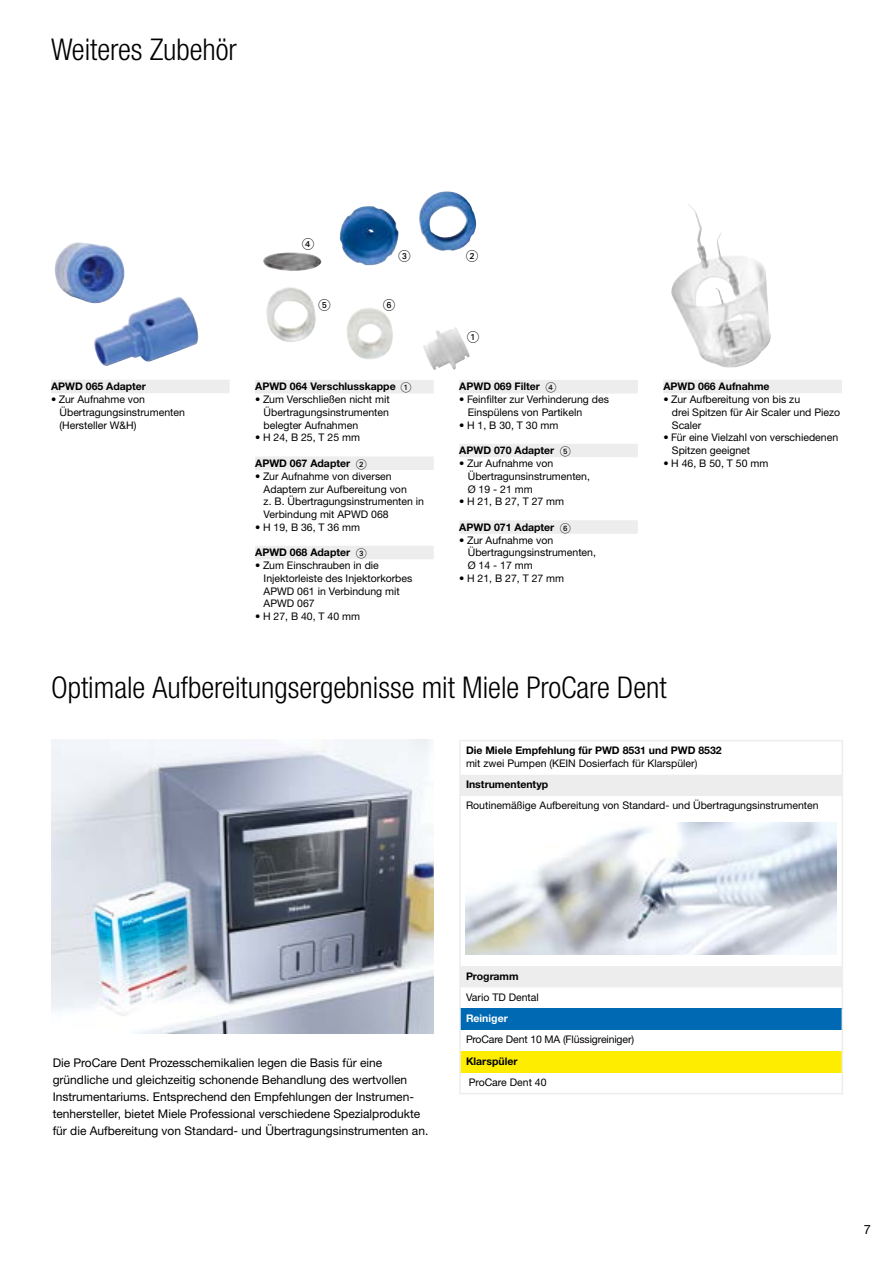
<style>
.page{position:relative;width:893px;height:1263px;background:#fff}
.page>*{position:absolute;margin:0;border:0;box-sizing:border-box;transform-origin:0 0}
.t1{font:300 condensed 30px "Helvetica Neue LTW1 G";color:#000}
.t2{font:12.75px "Helvetica Neue LTW1 G";color:#000}
.t3{font:12px/17px "Helvetica Neue LTW1 G";color:#000}
.t4{font:12px "European Pi Two";color:#000}
.t5{font:10.5px/12.8px "Helvetica Neue LTW1 G";color:#000}
.t6{font:700 10.5px "Helvetica Neue LTW1 G";color:#000}
.t7{font:700 10.5px "Helvetica Neue LTW1 G";color:#fff}
.s1{font-family:"European Pi Two";font-weight:400}
</style>
<div class="page">
<img style="left:51px;top:740px;width:383px;height:293px">
<img style="left:671px;top:204px;width:100px;height:164px">
<img style="left:54px;top:242px;width:145px;height:124px">
<div style="left:663px;top:380px;width:179px;height:13px;background:#ededed"></div>
<div style="left:51px;top:380px;width:179px;height:13px;background:#ededed"></div>
<div style="left:255px;top:380px;width:179px;height:13px;background:#ededed"></div>
<div style="left:255px;top:456px;width:179px;height:14px;background:#ededed"></div>
<div style="left:255px;top:546px;width:179px;height:13px;background:#ededed"></div>
<img style="left:263px;top:191px;width:213px;height:169px">
<div style="left:459px;top:380px;width:179px;height:13px;background:#ededed"></div>
<div style="left:459px;top:444px;width:179px;height:13px;background:#ededed"></div>
<div style="left:459px;top:520px;width:179px;height:14px;background:#ededed"></div>
<svg style="left:461px;top:775px;width:381px;height:212px;fill:#eee"></svg>
<div style="left:460px;top:1008px;width:382px;height:22px;background:#0069b4"></div>
<div style="left:460px;top:1051px;width:382px;height:21px;background:#ffed00"></div>
<hr style="left:459px;top:741px;width:2px;height:34px;background:#ededed">
<hr style="left:842px;top:741px;width:1px;height:34px;background:#ededed">
<hr style="left:459px;top:775px;width:2px;height:21px;background:#ededed">
<svg style="left:842px;top:775px;width:1px;height:21px"></svg>
<hr style="left:459px;top:796px;width:2px;height:170px;background:#ededed">
<hr style="left:842px;top:796px;width:1px;height:170px;background:#ededed">
<hr style="left:459px;top:966px;width:2px;height:21px;background:#ededed">
<hr style="left:459px;top:987px;width:2px;height:21px;background:#ededed">
<hr style="left:459px;top:1008px;width:2px;height:22px;background:#ededed">
<hr style="left:459px;top:1030px;width:2px;height:21px;background:#ededed">
<hr style="left:459px;top:1051px;width:2px;height:21px;background:#ededed">
<hr style="left:459px;top:1072px;width:2px;height:21px;background:#ededed">
<svg style="left:842px;top:966px;width:1px;height:127px"></svg>
<hr style="left:459px;top:1093px;width:384px;height:1px;background:#ededed">
<hr style="left:459px;top:740px;width:384px;height:1px;background:#ededed">
<img style="left:466px;top:823px;width:370px;height:132px">
<h1 class="t1" style="left:51px;top:32px;width:187px">Weiteres Zubehör</h1>
<p class="t4" style="left:302px;top:237px;width:13px">4</p>
<p class="t4" style="left:398px;top:248px;width:13px">3</p>
<p class="t4" style="left:466px;top:248px;width:13px">2</p>
<p class="t6" style="left:51px;top:380px;width:97px">APWD 065 Adapter</p>
<p class="t5" style="left:60px;top:393px;width:127px;text-indent:-9px">• Zur Aufnahme von<br>Übertragungsinstrumenten (Hersteller W&amp;H)</p>
<p class="t4" style="left:318px;top:297px;width:13px">5</p>
<p class="t4" style="left:383px;top:297px;width:13px">6</p>
<p class="t6" style="left:255px;top:380px;width:158px">APWD 064 Verschlusskappe <span class="s1">1</span></p>
<p class="t5" style="left:264px;top:393px;width:128px;text-align:justify;text-indent:-9px">• Zum Verschließen nicht mit Übertragungsinstrumenten belegter Aufnahmen</p>
<p class="t5" style="left:255px;top:431px;width:106px">• H 24, B 25, T 25 mm</p>
<p class="t6" style="left:255px;top:457px;width:113px">APWD 067 Adapter <span class="s1">2</span></p>
<p class="t5" style="left:264px;top:470px;width:162px;text-indent:-9px">• Zur Aufnahme von diversen<br>Adaptern zur Aufbereitung von<br>z. B. Übertragungsinstrumenten in<br>Verbindung mit APWD 068</p>
<p class="t5" style="left:255px;top:521px;width:106px">• H 19, B 36, T 36 mm</p>
<p class="t6" style="left:255px;top:546px;width:113px">APWD 068 Adapter <span class="s1">3</span></p>
<p class="t5" style="left:264px;top:559px;width:150px;text-indent:-9px">• Zum Einschrauben in die<br>Injektorleiste des Injektorkorbes<br>APWD 061 in Verbindung mit<br>APWD 067</p>
<p class="t5" style="left:255px;top:610px;width:106px">• H 27, B 40, T 40 mm</p>
<p class="t4" style="left:467px;top:330px;width:13px">1</p>
<p class="t6" style="left:459px;top:380px;width:98px">APWD 069 Filter <span class="s1">4</span></p>
<p class="t5" style="left:468px;top:393px;width:143px;text-indent:-9px">• Feinfilter zur Verhinderung des<br>Einspülens von Partikeln</p>
<p class="t5" style="left:459px;top:418px;width:101px">• H 1, B 30, T 30 mm</p>
<p class="t6" style="left:459px;top:444px;width:113px">APWD 070 Adapter <span class="s1">5</span></p>
<p class="t5" style="left:468px;top:457px;width:124px;text-indent:-9px">• Zur Aufnahme von<br>Übertragunsinstrumenten,<br>Ø 19 - 21 mm</p>
<p class="t5" style="left:459px;top:495px;width:106px">• H 21, B 27, T 27 mm</p>
<p class="t6" style="left:459px;top:521px;width:113px">APWD 071 Adapter <span class="s1">6</span></p>
<p class="t5" style="left:468px;top:533px;width:130px;text-indent:-9px">• Zur Aufnahme von<br>Übertragungsinstrumenten,<br>Ø 14 - 17 mm</p>
<p class="t5" style="left:459px;top:572px;width:106px">• H 21, B 27, T 27 mm</p>
<p class="t6" style="left:663px;top:380px;width:108px">APWD 066 Aufnahme</p>
<p class="t5" style="left:672px;top:393px;width:170px;text-indent:-9px">• Zur Aufbereitung von bis zu<br>drei Spitzen für Air Scaler und Piezo<br>Scaler</p>
<p class="t5" style="left:672px;top:431px;width:168px;text-indent:-9px">• Für eine Vielzahl von verschiedenen<br>Spitzen geeignet</p>
<p class="t5" style="left:663px;top:457px;width:106px">• H 46, B 50, T 50 mm</p>
<h1 class="t1" style="left:51px;top:669px;width:617px">Optimale Aufbereitungsergebnisse mit Miele ProCare Dent</h1>
<p class="t6" style="left:466px;top:744px;width:257px">Die Miele Empfehlung für PWD 8531 und PWD 8532</p>
<p class="t5" style="left:466px;top:757px;width:233px">mit zwei Pumpen (KEIN Dosierfach für Klarspüler)</p>
<p class="t6" style="left:466px;top:778px;width:84px">Instrumententyp</p>
<p class="t5" style="left:466px;top:799px;width:354px">Routinemäßige Aufbereitung von Standard- und Übertragungsinstrumenten</p>
<p class="t3" style="left:53px;top:1054px;width:377px">Die ProCare Dent Prozesschemikalien legen die Basis für eine gründliche und gleichzeitig schonende Behandlung des wertvollen Instrumentariums. Entsprechend den Empfehlungen der Instrumen&shy;tenhersteller, bietet Miele Professional verschiedene Spezialprodukte für die Aufbereitung von Standard- und Übertragungsinstrumenten an.</p>
<p class="t6" style="left:466px;top:969px;width:54px">Programm</p>
<p class="t5" style="left:466px;top:991px;width:74px">Vario TD Dental</p>
<p class="t7" style="left:466px;top:1012px;width:43px">Reiniger</p>
<p class="t5" style="left:466px;top:1033px;width:170px">ProCare Dent 10 MA (Flüssigreiniger)</p>
<p class="t6" style="left:466px;top:1054px;width:53px">Klarspüler</p>
<p class="t5" style="left:469px;top:1076px;width:79px">ProCare Dent 40</p>
<p class="t2" style="left:864px;top:1221px;width:9px">7</p>
</div>
